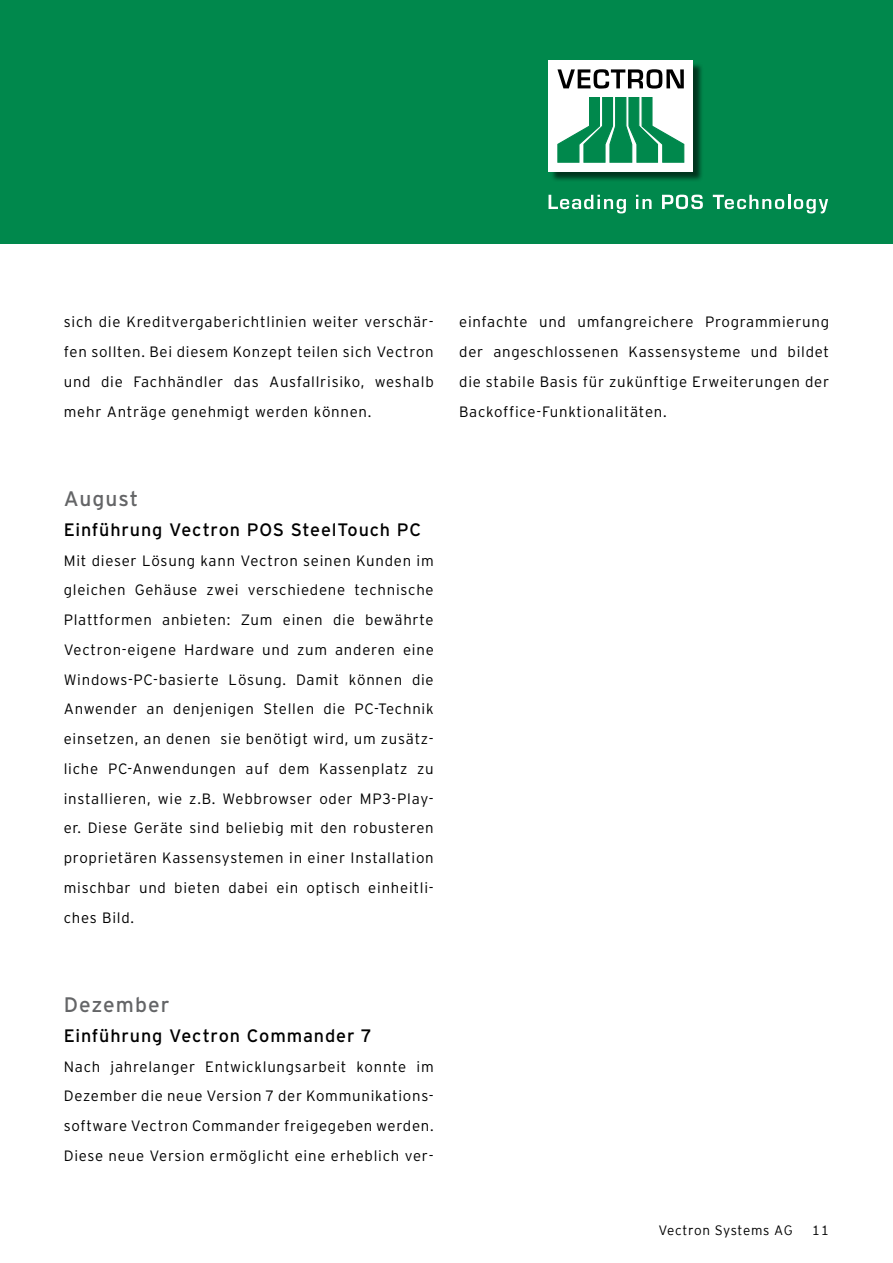
<style>
.page{position:relative;width:893px;height:1263px;background:#fff}
.page>*{position:absolute;margin:0;border:0;box-sizing:border-box;transform-origin:0 0}
.t1{font:21px "Interstate";letter-spacing:.05em;color:#646567}
.t2{font:18px "Interstate";letter-spacing:.05em;color:#000}
.t3{font:300 15px/29.7px "Interstate";letter-spacing:.05em;color:#000;text-align:justify}
.t4{font:300 13.5px "Vectron Interstate";letter-spacing:.045em;color:#000}
</style>
<div class="page">
<div style="left:0;top:0;width:893px;height:243px;background:#00884c"></div>
<div style="left:550px;top:62px;width:154px;height:120px;background:#000;opacity:.6"></div>
<div style="left:549px;top:60px;width:144px;height:111px;background:#fff"></div>
<svg style="left:557px;top:69px;width:127px;height:20px"></svg>
<svg style="left:557px;top:97px;width:128px;height:66px"></svg>
<svg style="left:549px;top:195px;width:77px;height:18px"></svg>
<svg style="left:636px;top:195px;width:16px;height:14px"></svg>
<svg style="left:662px;top:195px;width:41px;height:14px"></svg>
<svg style="left:713px;top:195px;width:115px;height:18px"></svg>
<p class="t3" style="left:64px;top:307px;width:371px">sich die Kreditvergaberichtlinien weiter verschär&shy;fen sollten. Bei diesem Konzept teilen sich Vectron und die Fachhändler das Ausfallrisiko, weshalb mehr Anträge genehmigt werden können.</p>
<p class="t3" style="left:459px;top:307px;width:371px">einfachte und umfangreichere Programmierung der angeschlossenen Kassensysteme und bildet die stabile Basis für zukünftige Erweiterungen der Backoffice-Funktionalitäten.</p>
<h1 class="t1" style="left:64px;top:486px;width:76px">August</h1>
<p class="t2" style="left:64px;top:518px;width:359px">Einführung Vectron POS SteelTouch PC</p>
<p class="t3" style="left:64px;top:545px;width:371px">Mit dieser Lösung kann Vectron seinen Kunden im gleichen Gehäuse zwei verschiedene technische Plattformen anbieten: Zum einen die bewährte Vectron-eigene Hardware und zum anderen eine Windows-PC-basierte Lösung. Damit können die Anwender an denjenigen Stellen die PC-Technik einsetzen, an denen sie benötigt wird, um zusätz&shy;liche PC-Anwendungen auf dem Kassenplatz zu installieren, wie z.B. Webbrowser oder MP3-Play&shy;er. Diese Geräte sind beliebig mit den robusteren proprietären Kassensystemen in einer Installation mischbar und bieten dabei ein optisch einheitli&shy;ches Bild.</p>
<h1 class="t1" style="left:64px;top:992px;width:107px">Dezember</h1>
<p class="t2" style="left:64px;top:1024px;width:310px">Einführung Vectron Commander 7</p>
<p class="t3" style="left:64px;top:1051px;width:371px">Nach jahrelanger Entwicklungsarbeit konnte im Dezember die neue Version 7 der Kommunikations&shy;software Vectron Commander freigegeben werden.<br>Diese neue Version ermöglicht eine erheblich ver-</p>
<p class="t4" style="left:658px;top:1223px;width:136px">Vectron Systems AG</p>
<p class="t4" style="left:812px;top:1223px;width:19px">11</p>
</div>
